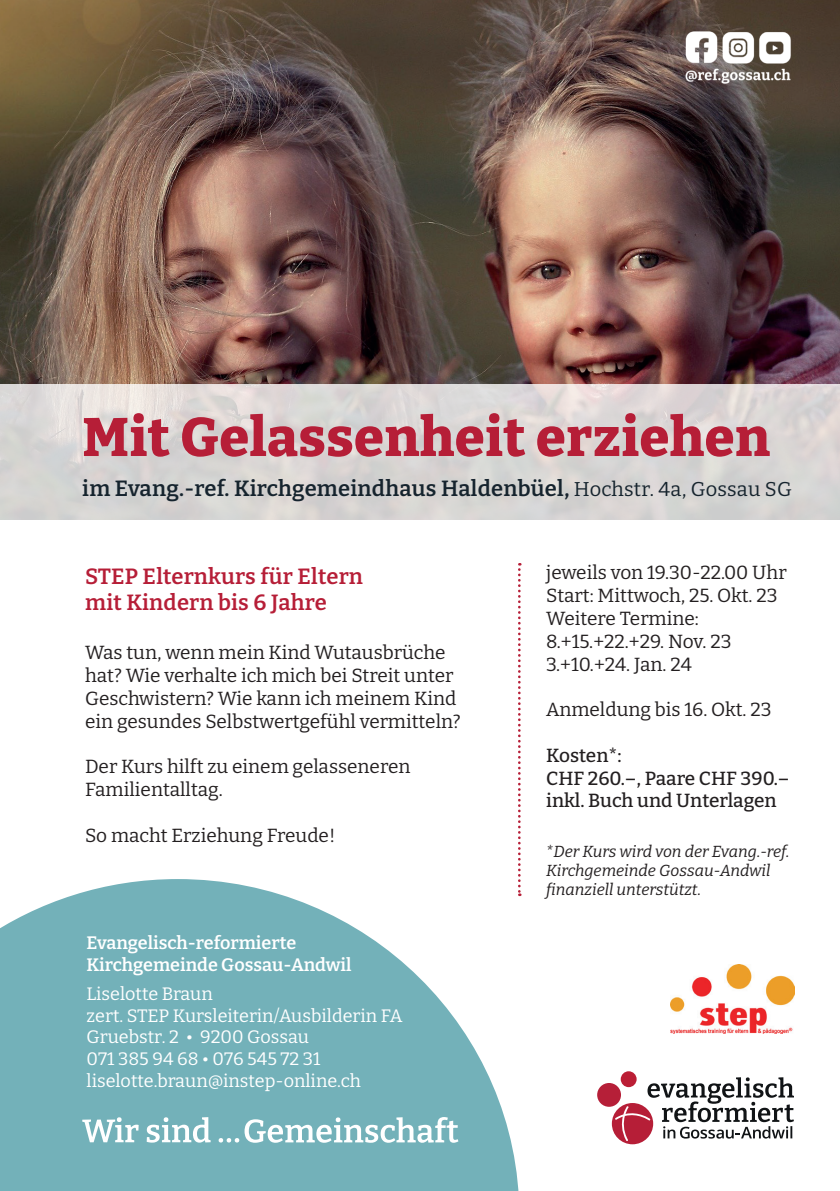
<style>
.page{position:relative;width:840px;height:1191px;background:#fff}
.page>*{position:absolute;margin:0;border:0;box-sizing:border-box;transform-origin:0 0}
.t1{font:800 54px "Bitter";letter-spacing:.01em;color:#b61e37}
.t2{font:600 22px "Bitter";letter-spacing:.01em;color:#16242e}
.t3{font:600 22px/26.4px "Bitter";letter-spacing:.01em;color:#b61e37}
.t4{font:100 19px/22.8px "Bitter";color:#231f20}
.t5{font:500 19px/22.8px "Bitter";color:#231f20}
.t6{font:100 18px/21.6px "Bitter";color:#fff}
.t7{font:600 18px/21.6px "Bitter";color:#fff}
.t8{font:italic 100 16px/19.2px "Bitter";color:#231f20}
.s1{font-weight:100;font-size:20px}
</style>
<div class="page">
<div style="left:597px;top:1083px;width:23px;height:23px;background:#b61f38;border-radius:50%"></div>
<svg style="left:620px;top:1071px;width:16px;height:16px"></svg>
<svg style="left:611px;top:1103px;width:41px;height:41px"></svg>
<svg style="left:614px;top:1077px;width:179px;height:64px"></svg>
<svg style="left:518px;top:563px;width:2px;height:333px"></svg>
<svg style="left:0;top:879px;width:519px;height:312px;fill:#73b1b9"></svg>
<img style="left:0;top:0;width:839px;height:384px">
<svg style="left:0;top:384px;width:839px;height:136px;fill:#d8d5d4"></svg>
<svg style="left:82px;top:1117px;width:57px;height:25px"></svg>
<svg style="left:147px;top:1117px;width:63px;height:25px"></svg>
<svg style="left:218px;top:1117px;width:240px;height:25px"></svg>
<img style="left:670px;top:964px;width:124px;height:69px">
<img style="left:683px;top:31px;width:110px;height:53px">
<h1 class="t1" style="left:82px;top:403px;width:689px">Mit Gelassenheit erziehen</h1>
<p class="t2" style="left:82px;top:474px;width:710px">im Evang.-ref. Kirchgemeindhaus Haldenbüel, <span class="s1">Hochstr. 4a, Gossau SG</span></p>
<p class="t3" style="left:85px;top:562px;width:279px">STEP Elternkurs für Eltern mit Kindern bis 6 Jahre</p>
<p class="t4" style="left:85px;top:641px;width:377px">Was tun, wenn mein Kind Wutausbrüche hat? Wie verhalte ich mich bei Streit unter Geschwistern? Wie kann ich meinem Kind ein gesundes Selbstwertgefühl vermitteln?</p>
<p class="t4" style="left:85px;top:755px;width:326px">Der Kurs hilft zu einem gelasseneren<br>Familientalltag.</p>
<p class="t4" style="left:85px;top:823px;width:251px">So macht Erziehung Freude!</p>
<p class="t7" style="left:86px;top:931px;width:266px">Evangelisch-reformierte<br>Kirchgemeinde Gossau-Andwil</p>
<p class="t6" style="left:86px;top:982px;width:317px">Liselotte Braun<br>zert. STEP Kursleiterin/Ausbilderin FA<br>Gruebstr. 2 • 9200 Gossau<br>071 385 94 68 • 076 545 72 31 liselotte.braun@instep-online.ch</p>
<p class="t4" style="left:546px;top:561px;width:242px">jeweils von 19.30-22.00 Uhr<br>Start: Mittwoch, 25. Okt. 23<br>Weitere Termine:<br>8.+15.+22.+29. Nov. 23<br>3.+10.+24. Jan. 24</p>
<p class="t4" style="left:546px;top:697px;width:227px">Anmeldung bis 16. Okt. 23</p>
<p class="t5" style="left:546px;top:743px;width:245px">Kosten*:<br>CHF 260.–, Paare CHF 390.– inkl. Buch und Unterlagen</p>
<p class="t8" style="left:546px;top:841px;width:245px">*Der Kurs wird von der Evang.-ref.<br>Kirchgemeinde Gossau-Andwil finanziell unterstützt.</p>
</div>
